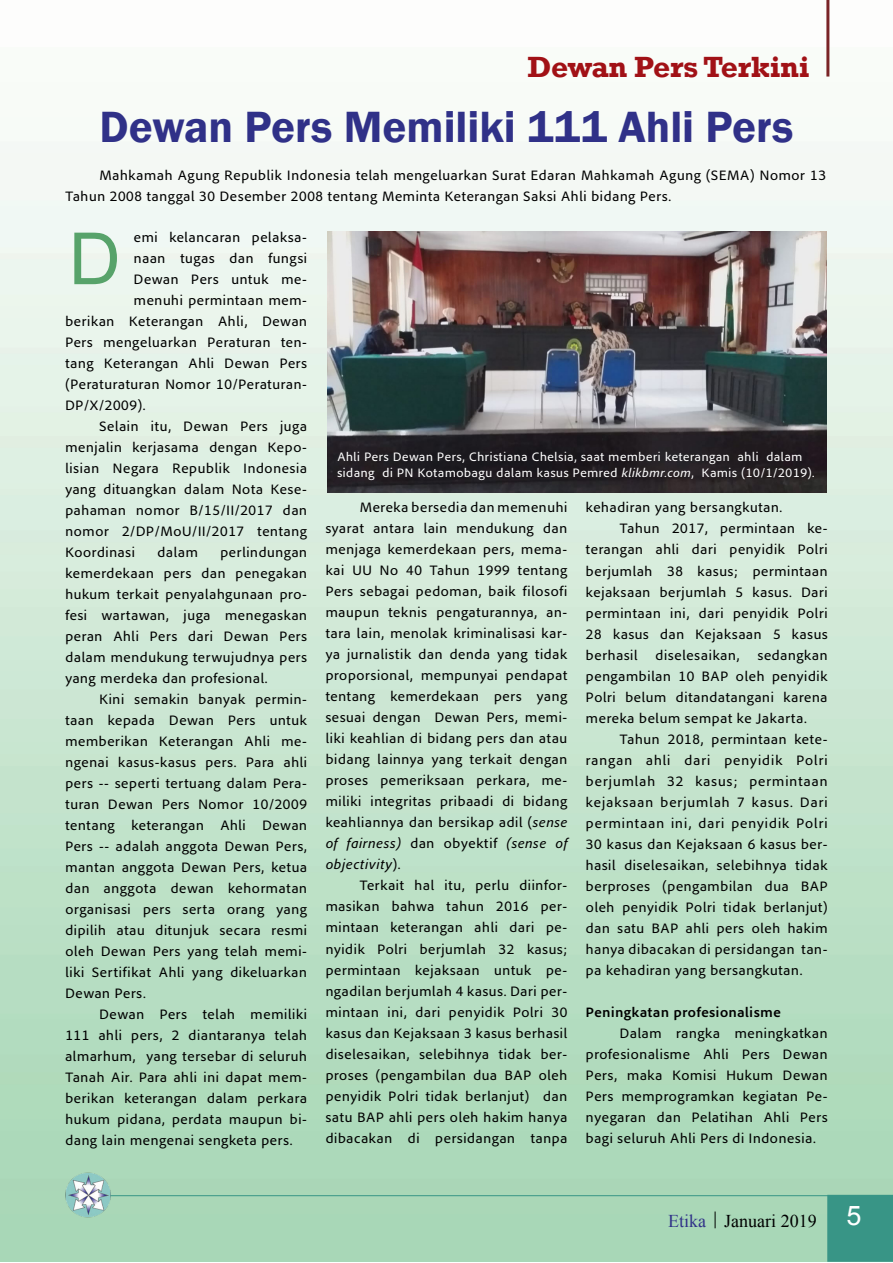
<style>
.page{position:relative;width:893px;height:1263px;background:#fff}
.page>*{position:absolute;margin:0;border:0;box-sizing:border-box;transform-origin:0 0}
.t1{font:72px "Arial";color:#57a36a}
.t2{font:600 45px "Franklin Gothic";color:#303188}
.t3{font:700 30px "Rockwell";letter-spacing:-.01em;color:#a11116}
.t4{font:18px "Times New Roman";color:#000}
.t5{font:14.25px/21px "Adobe Clean UI";color:#000;text-align:justify}
.t6{font:14.25px "Adobe Clean UI";letter-spacing:.025em;color:#000}
.t7{font:700 14.25px "Adobe Clean UI";color:#000}
.t8{font:12.75px/16.5px "Adobe Clean UI";color:#fff}
.s1{font-style:italic}
.s2{color:#303188}
.s3{font-family:"Arial";font-size:27px;color:#fff}
</style>
<div class="page">
<img style="left:0;top:0;width:893px;height:1262px">
<svg style="left:715px;top:1211px;width:1px;height:17px"></svg>
<hr style="left:109px;top:1195px;width:784px;height:1px;background:#389586">
<div style="left:827px;top:1196px;width:66px;height:66px;background:#389586"></div>
<img style="left:65px;top:1173px;width:46px;height:44px">
<hr style="left:826px;top:0;width:3px;height:77px;background:#7a2427">
<img style="left:328px;top:232px;width:498px;height:260px">
<h3 class="t3" style="left:528px;top:49px;width:283px">Dewan Pers Terkini</h3>
<h2 class="t2" style="left:100px;top:99px;width:695px">Dewan Pers Memiliki 111 Ahli Pers</h2>
<p class="t5" style="left:65px;top:165px;width:763px;text-indent:34px">Mahkamah Agung Republik Indonesia telah mengeluarkan Surat Edaran Mahkamah Agung (SEMA) Nomor 13<br>Tahun 2008 tanggal 30 Desember 2008 tentang Meminta Keterangan Saksi Ahli bidang Pers.</p>
<p class="t5" style="left:134px;top:227px;width:175px">emi kelancaran pelaksa-</p>
<p class="t5" style="left:134px;top:248px;width:175px">naan tugas dan fungsi</p>
<p class="t5" style="left:134px;top:269px;width:175px">Dewan Pers untuk me-</p>
<p class="t5" style="left:134px;top:290px;width:175px">menuhi permintaan mem-</p>
<p class="t5" style="left:65px;top:311px;width:244px">berikan Keterangan Ahli, Dewan</p>
<p class="t5" style="left:65px;top:332px;width:244px">Pers mengeluarkan Peraturan ten-</p>
<p class="t5" style="left:65px;top:353px;width:244px">tang Keterangan Ahli Dewan Pers</p>
<p class="t5" style="left:65px;top:374px;width:244px">(Peraturaturan Nomor 10/Peraturan-</p>
<p class="t5" style="left:65px;top:395px;width:82px">DP/X/2009).</p>
<p class="t5" style="left:99px;top:416px;width:210px">Selain itu, Dewan Pers juga</p>
<p class="t5" style="left:65px;top:437px;width:244px">menjalin kerjasama dengan Kepo-</p>
<p class="t5" style="left:65px;top:458px;width:244px">lisian Negara Republik Indonesia</p>
<p class="t5" style="left:65px;top:479px;width:244px">yang dituangkan dalam Nota Kese-</p>
<p class="t5" style="left:65px;top:500px;width:244px">pahaman nomor B/15/II/2017 dan</p>
<p class="t5" style="left:65px;top:521px;width:244px">nomor 2/DP/MoU/II/2017 tentang</p>
<p class="t5" style="left:65px;top:542px;width:72px">Koordinasi</p>
<p class="t5" style="left:157px;top:542px;width:42px">dalam</p>
<h1 class="t1" style="left:69px;top:212px;width:53px">D</h1>
<p class="t5" style="left:65px;top:542px;width:244px;text-indent:155px">perlindungan kemerdekaan pers dan penegakan hukum terkait penyalahgunaan pro&shy;fesi wartawan, juga menegaskan peran Ahli Pers dari Dewan Pers dalam mendukung terwujudnya pers yang merdeka dan profesional.</p>
<p class="t5" style="left:65px;top:689px;width:244px;text-indent:34px">Kini semakin banyak permin&shy;taan kepada Dewan Pers untuk memberikan Keterangan Ahli me&shy;ngenai kasus-kasus pers. Para ahli pers -- seperti tertuang dalam Pera&shy;turan Dewan Pers Nomor 10/2009 tentang keterangan Ahli Dewan Pers -- adalah anggota Dewan Pers, mantan anggota Dewan Pers, ketua dan anggota dewan kehormatan organisasi pers serta orang yang dipilih atau ditunjuk secara resmi oleh Dewan Pers yang telah memi&shy;liki Sertifikat Ahli yang dikeluarkan Dewan Pers.</p>
<p class="t5" style="left:65px;top:1004px;width:244px;text-indent:34px">Dewan Pers telah memiliki 111 ahli pers, 2 diantaranya telah almarhum, yang tersebar di seluruh Tanah Air. Para ahli ini dapat mem&shy;berikan keterangan dalam perkara hukum pidana, perdata maupun bi&shy;dang lain mengenai sengketa pers.</p>
<p class="t8" style="left:337px;top:448px;width:479px">Ahli Pers Dewan Pers, Christiana Chelsia, saat memberi keterangan ahli dalam sidang di PN Kotamobagu dalam kasus Pemred <span class="s1">klikbmr.com</span>, Kamis (10/1/2019).</p>
<p class="t5" style="left:325px;top:497px;width:244px;text-indent:34px">Mereka bersedia dan memenuhi syarat antara lain mendukung dan menjaga kemerdekaan pers, mema&shy;kai UU No 40 Tahun 1999 tentang Pers sebagai pedoman, baik filosofi maupun teknis pengaturannya, an&shy;tara lain, menolak kriminalisasi kar&shy;ya jurnalistik dan denda yang tidak proporsional, mempunyai pendapat tentang kemerdekaan pers yang sesuai dengan Dewan Pers, memi&shy;liki keahlian di bidang pers dan atau bidang lainnya yang terkait dengan proses pemeriksaan perkara, me&shy;miliki integritas pribaadi di bidang keahliannya dan bersikap adil (<span class="s1">sense of fairness)</span> dan obyektif <span class="s1">(sense of objectivity</span>).</p>
<p class="t5" style="left:325px;top:875px;width:244px;text-indent:34px">Terkait hal itu, perlu diinfor&shy;masikan bahwa tahun 2016 per&shy;mintaan keterangan ahli dari pe&shy;nyidik Polri berjumlah 32 kasus; permintaan kejaksaan untuk pe&shy;ngadilan berjumlah 4 kasus. Dari per&shy;mintaan ini, dari penyidik Polri 30 kasus dan Kejaksaan 3 kasus berhasil diselesaikan, selebihnya tidak ber&shy;proses (pengambilan dua BAP oleh penyidik Polri tidak berlanjut) dan satu BAP ahli pers oleh hakim hanya dibacakan di persidangan tanpa</p>
<p class="t5" style="left:586px;top:497px;width:199px">kehadiran yang bersangkutan.</p>
<p class="t5" style="left:620px;top:518px;width:210px">Tahun 2017, permintaan ke-</p>
<p class="t5" style="left:586px;top:539px;width:244px">terangan ahli dari penyidik Polri</p>
<p class="t5" style="left:586px;top:560px;width:244px">berjumlah 38 kasus; permintaan</p>
<p class="t5" style="left:586px;top:581px;width:244px">kejaksaan berjumlah 5 kasus. Dari</p>
<p class="t5" style="left:586px;top:602px;width:244px">permintaan ini, dari penyidik Polri</p>
<p class="t5" style="left:586px;top:623px;width:244px">28 kasus dan Kejaksaan 5 kasus</p>
<p class="t5" style="left:586px;top:644px;width:244px">berhasil diselesaikan, sedangkan</p>
<p class="t5" style="left:586px;top:665px;width:244px">pengambilan 10 BAP oleh penyidik</p>
<p class="t5" style="left:586px;top:686px;width:244px">Polri belum ditandatangani karena</p>
<p class="t5" style="left:586px;top:707px;width:223px">mereka belum sempat ke Jakarta.</p>
<p class="t5" style="left:620px;top:728px;width:210px">Tahun 2018, permintaan kete-</p>
<p class="t6" style="left:586px;top:751px;width:244px">rangan ahli dari penyidik Polri</p>
<p class="t6" style="left:586px;top:772px;width:244px">berjumlah 32 kasus; permintaan</p>
<p class="t6" style="left:586px;top:793px;width:244px">kejaksaan berjumlah 7 kasus. Dari</p>
<p class="t6" style="left:586px;top:814px;width:244px">permintaan ini, dari penyidik Polri</p>
<p class="t5" style="left:586px;top:833px;width:244px">30 kasus dan Kejaksaan 6 kasus ber-</p>
<p class="t5" style="left:586px;top:854px;width:244px">hasil diselesaikan, selebihnya tidak</p>
<p class="t5" style="left:586px;top:875px;width:244px">berproses (pengambilan dua BAP</p>
<p class="t5" style="left:586px;top:896px;width:244px">oleh penyidik Polri tidak berlanjut)</p>
<p class="t5" style="left:586px;top:917px;width:244px">dan satu BAP ahli pers oleh hakim</p>
<p class="t5" style="left:586px;top:938px;width:244px">hanya dibacakan di persidangan tan-</p>
<p class="t5" style="left:586px;top:959px;width:219px">pa kehadiran yang bersangkutan.</p>
<p class="t7" style="left:586px;top:1003px;width:197px">Peningkatan profesionalisme</p>
<p class="t5" style="left:586px;top:1022px;width:244px;text-indent:34px">Dalam rangka meningkatkan profesionalisme Ahli Pers Dewan Pers, maka Komisi Hukum Dewan Pers memprogramkan kegiatan Pe&shy;nyegaran dan Pelatihan Ahli Pers bagi seluruh Ahli Pers di Indonesia.</p>
<p class="t4" style="left:668px;top:1208px;width:195px"><span class="s2">Etika</span> Januari 2019 <span class="s3">5</span></p>
</div>
